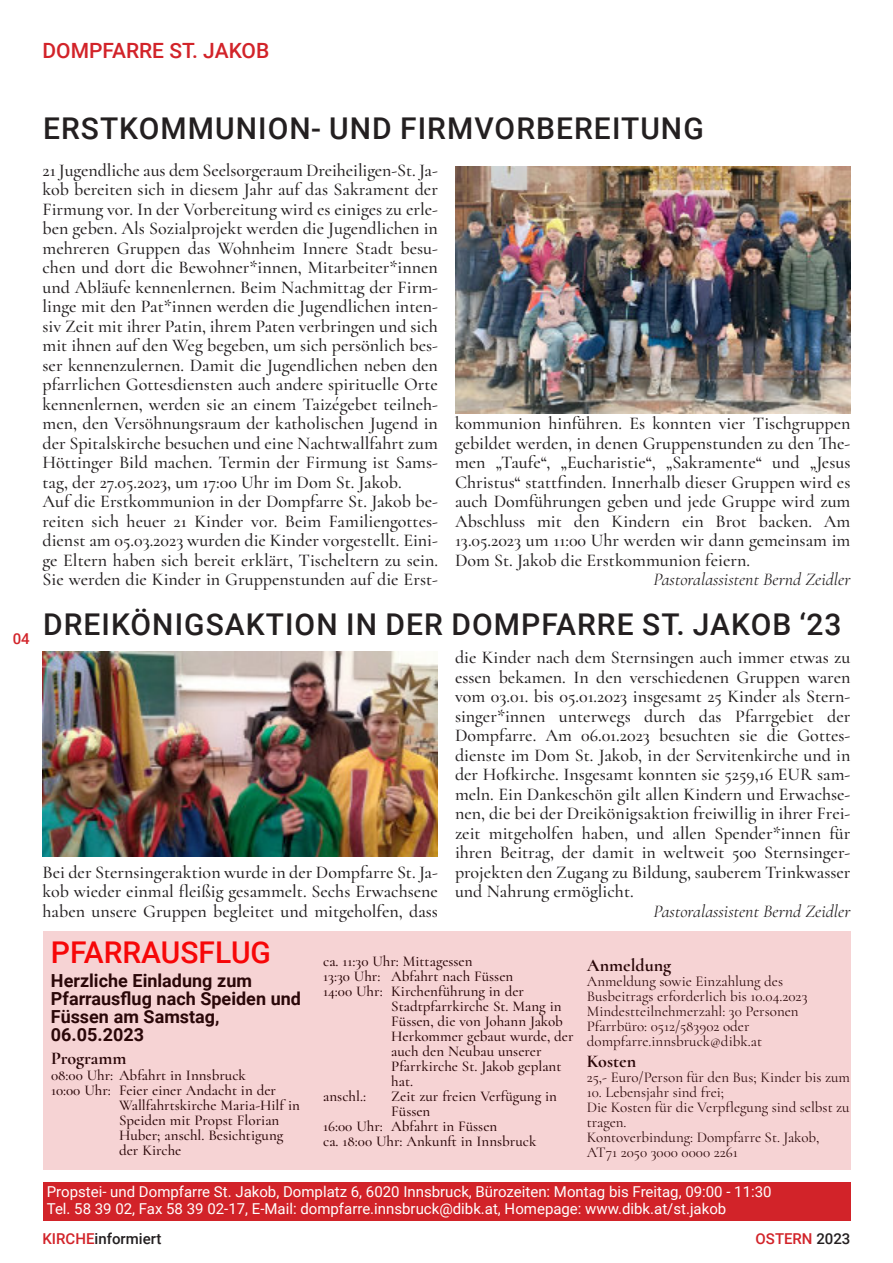
<style>
.page{position:relative;width:893px;height:1263px;background:#fff}
.page>*{position:absolute;margin:0;border:0;box-sizing:border-box;transform-origin:0 0}
.t1{font:500 30px "Roboto";letter-spacing:.035em;color:#231f20}
.t2{font:500 30px "Roboto";color:#f00}
.t3{font:500 21px "Roboto";color:#d22329}
.t4{font:500 18px/19.5px "Cormorant";color:#231f20;text-align:justify}
.t5{font:700 18px/18px "Roboto";color:#000}
.t6{font:italic 18px "Cormorant";color:#231f20}
.t7{font:700 18px "Cormorant";color:#000}
.t8{font:500 15px "Cormorant";color:#000}
.t9{font:15px/15px "Cormorant";color:#000}
.t10{font:15px/16.5px "Roboto";color:#fff}
.t11{font:500 15px "Roboto";color:#231f20}
.t12{font:500 15px "Roboto";color:#d22329}
.s1{color:#d22329}
.s2{color:#231f20}
</style>
<div class="page">
<div style="left:43px;top:1182px;width:807px;height:38px;background:#d22329"></div>
<img style="left:43px;top:651px;width:395px;height:205px">
<img style="left:455px;top:167px;width:395px;height:246px">
<div style="left:43px;top:931px;width:807px;height:238px;background:#f6d3d4"></div>
<p class="t3" style="left:43px;top:43px;width:228px">DOMPFARRE ST. JAKOB</p>
<p class="t12" style="left:13px;top:632px;width:19px">04</p>
<h1 class="t1" style="left:43px;top:117px;width:662px">ERSTKOMMUNION- UND FIRMVORBEREITUNG</h1>
<p class="t4" style="left:43px;top:160px;width:397px;text-align:left">21 Jugendliche aus dem Seelsorgeraum Dreiheiligen-St. Ja&shy;kob bereiten sich in diesem Jahr auf das Sakrament der Firmung vor. In der Vorbereitung wird es einiges zu erle&shy;ben geben. Als Sozialprojekt werden die Jugendlichen in mehreren Gruppen das Wohnheim Innere Stadt besu&shy;chen und dort die Bewohner*innen, Mitarbeiter*innen und Abläufe kennenlernen. Beim Nachmittag der Firm&shy;linge mit den Pat*innen werden die Jugendlichen inten&shy;siv Zeit mit ihrer Patin, ihrem Paten verbringen und sich mit ihnen auf den Weg begeben, um sich persönlich bes&shy;ser kennenzulernen. Damit die Jugendlichen neben den pfarrlichen Gottesdiensten auch andere spirituelle Orte kennenlernen, werden sie an einem Taizégebet teilneh&shy;men, den Versöhnungsraum der katholischen Jugend in der Spitalskirche besuchen und eine Nachtwallfahrt zum Höttinger Bild machen. Termin der Firmung ist Sams&shy;tag, der 27.05.2023, um 17:00 Uhr im Dom St. Jakob.<br>Auf die Erstkommunion in der Dompfarre St. Jakob be&shy;reiten sich heuer 21 Kinder vor. Beim Familiengottes&shy;dienst am 05.03.2023 wurden die Kinder vorgestellt. Eini&shy;ge Eltern haben sich bereit erklärt, Tischeltern zu sein.<br>Sie werden die Kinder in Gruppenstunden auf die Erst-</p>
<p class="t4" style="left:455px;top:414px;width:397px">kommunion hinführen. Es konnten vier Tischgruppen gebildet werden, in denen Gruppenstunden zu den The&shy;men „Taufe“, „Eucharistie“, „Sakramente“ und „Jesus Christus“ stattfinden. Innerhalb dieser Gruppen wird es auch Domführungen geben und jede Gruppe wird zum Abschluss mit den Kindern ein Brot backen. Am 13.05.2023 um 11:00 Uhr werden wir dann gemeinsam im Dom St. Jakob die Erstkommunion feiern.</p>
<p class="t6" style="left:653px;top:568px;width:199px">Pastoralassistent Bernd Zeidler</p>
<h1 class="t1" style="left:43px;top:612px;width:800px">DREIKÖNIGSAKTION IN DER DOMPFARRE ST. JAKOB ‘23</h1>
<p class="t4" style="left:43px;top:862px;width:397px">Bei der Sternsingeraktion wurde in der Dompfarre St. Ja&shy;kob wieder einmal fleißig gesammelt. Sechs Erwachsene haben unsere Gruppen begleitet und mitgeholfen, dass</p>
<p class="t4" style="left:455px;top:648px;width:397px">die Kinder nach dem Sternsingen auch immer etwas zu essen bekamen. In den verschiedenen Gruppen waren vom 03.01. bis 05.01.2023 insgesamt 25 Kinder als Stern&shy;singer*innen unterwegs durch das Pfarrgebiet der Dompfarre. Am 06.01.2023 besuchten sie die Gottes&shy;dienste im Dom St. Jakob, in der Servitenkirche und in der Hofkirche. Insgesamt konnten sie 5259,16 EUR sam&shy;meln. Ein Dankeschön gilt allen Kindern und Erwachse&shy;nen, die bei der Dreikönigsaktion freiwillig in ihrer Frei&shy;zeit mitgeholfen haben, und allen Spender*innen für ihren Beitrag, der damit in weltweit 500 Sternsinger&shy;projekten den Zugang zu Bildung, sauberem Trinkwasser und Nahrung ermöglicht.</p>
<p class="t6" style="left:653px;top:900px;width:199px">Pastoralassistent Bernd Zeidler</p>
<h1 class="t2" style="left:51px;top:940px;width:221px">PFARRAUSFLUG</h1>
<p class="t5" style="left:51px;top:973px;width:252px">Herzliche Einladung zum<br>Pfarrausflug nach Speiden und<br>Füssen am Samstag,<br>06.05.2023</p>
<p class="t7" style="left:51px;top:1047px;width:77px">Programm</p>
<p class="t8" style="left:51px;top:1066px;width:196px">08:00 Uhr: Abfahrt in Innsbruck</p>
<p class="t8" style="left:51px;top:1081px;width:227px">10:00 Uhr: Feier einer Andacht in der</p>
<p class="t8" style="left:119px;top:1096px;width:182px">Wallfahrtskirche Maria-Hilf in</p>
<p class="t8" style="left:119px;top:1111px;width:162px">Speiden mit Propst Florian</p>
<p class="t8" style="left:119px;top:1126px;width:166px">Huber; anschl. Besichtigung</p>
<p class="t8" style="left:119px;top:1141px;width:64px">der Kirche</p>
<p class="t8" style="left:323px;top:952px;width:151px">ca. 11:30 Uhr: Mittagessen</p>
<p class="t8" style="left:323px;top:967px;width:192px">13:30 Uhr: Abfahrt nach Füssen</p>
<p class="t8" style="left:323px;top:982px;width:202px">14:00 Uhr: Kirchenführung in der</p>
<p class="t8" style="left:391px;top:997px;width:172px">Stadtpfarrkirche St. Mang in</p>
<p class="t8" style="left:391px;top:1012px;width:173px">Füssen, die von Johann Jakob</p>
<p class="t8" style="left:391px;top:1027px;width:184px">Herkommer gebaut wurde, der</p>
<p class="t8" style="left:391px;top:1042px;width:152px">auch den Neubau unserer</p>
<p class="t8" style="left:391px;top:1057px;width:172px">Pfarrkirche St. Jakob geplant</p>
<p class="t8" style="left:391px;top:1072px;width:23px">hat.</p>
<p class="t8" style="left:323px;top:1087px;width:44px">anschl.:</p>
<p class="t8" style="left:391px;top:1087px;width:167px">Zeit zur freien Verfügung in</p>
<p class="t8" style="left:391px;top:1102px;width:41px">Füssen</p>
<p class="t8" style="left:323px;top:1117px;width:176px">16:00 Uhr: Abfahrt in Füssen</p>
<p class="t8" style="left:323px;top:1132px;width:215px">ca. 18:00 Uhr: Ankunft in Innsbruck</p>
<p class="t7" style="left:587px;top:955px;width:86px">Anmeldung</p>
<p class="t9" style="left:587px;top:974px;width:222px">Anmeldung sowie Einzahlung des Busbeitrags erforderlich bis 10.04.2023<br>Mindestteilnehmerzahl: 30 Personen Pfarrbüro: 0512/583902 oder dompfarre.innsbruck@dibk.at</p>
<p class="t7" style="left:587px;top:1051px;width:51px">Kosten</p>
<p class="t9" style="left:587px;top:1070px;width:265px">25,- Euro/Person für den Bus; Kinder bis zum</p>
<p class="t9" style="left:587px;top:1085px;width:264px">10. Lebensjahr sind frei;<br>Die Kosten für die Verpflegung sind selbst zu tragen.<br>Kontoverbindung: Dompfarre St. Jakob,<br>AT71 2050 3000 0000 2261</p>
<p class="t10" style="left:47px;top:1185px;width:726px">Propstei- und Dompfarre St. Jakob, Domplatz 6, 6020 Innsbruck, Bürozeiten: Montag bis Freitag, 09:00 - 11:30<br>Tel. 58 39 02, Fax 58 39 02-17, E-Mail: dompfarre.innsbruck@dibk.at, Homepage: www.dibk.at/st.jakob</p>
<p class="t11" style="left:43px;top:1233px;width:120px"><span class="s1">KIRCHE</span>informiert</p>
<p class="t12" style="left:756px;top:1233px;width:96px">OSTERN <span class="s2">2023</span></p>
</div>
